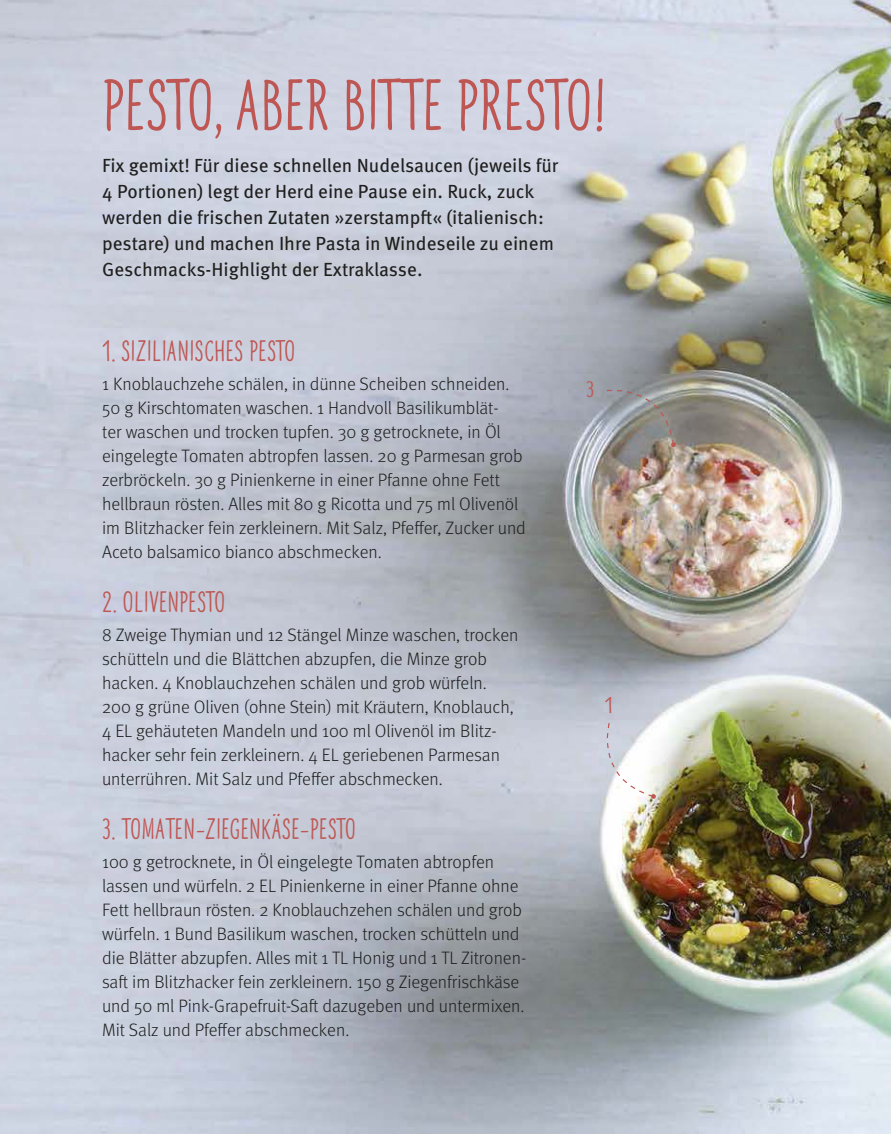
<style>
.page{position:relative;width:891px;height:1134px;background:#fff}
.page>*{position:absolute;margin:0;border:0;box-sizing:border-box;transform-origin:0 0}
.t1{font:700 64px "Frieda";letter-spacing:-.025em;color:#be5753}
.t2{font:700 26px "Frieda";letter-spacing:-.01em;color:#be5753}
.t3{font:700 20px "Frieda";color:#be5753;scale:1.2 1}
.t4{font:19px/26px "Meta OT";color:#1f1f1e}
.t5{font:300 18px/24px "Meta OT";color:#1f1f1e}
</style>
<div class="page">
<img style="left:0;top:0;width:890px;height:1134px">
<svg style="left:605px;top:383px;width:70px;height:64px;background:#949393"></svg>
<svg style="left:593px;top:722px;width:63px;height:77px"></svg>
<h1 class="t1" style="left:102px;top:68px;width:506px">PESTO, ABER BITTE PRESTO!</h1>
<p class="t4" style="left:102px;top:154px;width:457px">Fix gemixt! Für diese schnellen Nudelsaucen (jeweils für 4 Portionen) legt der Herd eine Pause ein. Ruck, zuck werden die frischen Zutaten »zerstampt« (italienisch: pestare) und machen Ihre Pasta in Windeseile zu einem Geschmacks-Highlight der Extraklasse.</p>
<h2 class="t2" style="left:102px;top:336px;width:195px">1. SIZILIANISCHES PESTO</h2>
<p class="t5" style="left:102px;top:372px;width:425px">1 Knoblauchzehe schälen, in dünne Scheiben schneiden.<br>50 g Kirschtomaten waschen. 1 Handvoll Basilikumblät-<br>ter waschen und trocken tupfen. 30 g getrocknete, in Öl eingelegte Tomaten abtropfen lassen. 20 g Parmesan grob zerbröckeln. 30 g Pinienkerne in einer Pfanne ohne Fett hellbraun rösten. Alles mit 80 g Ricotta und 75 ml Olivenöl im Blitzhacker fein zerkleinern. Mit Salz, Pfefer, Zucker und Aceto balsamico bianco abschmecken.</p>
<h2 class="t2" style="left:102px;top:587px;width:125px">2. OLIVENPESTO</h2>
<p class="t5" style="left:102px;top:623px;width:417px">8 Zweige Thymian und 12 Stängel Minze waschen, trocken schütteln und die Blättchen abzupfen, die Minze grob hacken. 4 Knoblauchzehen schälen und grob würfeln.<br>200 g grüne Oliven (ohne Stein) mit Kräutern, Knoblauch, 4 EL gehäuteten Mandeln und 100 ml Olivenöl im Blitz&shy;hacker sehr fein zerkleinern. 4 EL geriebenen Parmesan unterrühren. Mit Salz und Pfefer abschmecken.</p>
<h2 class="t2" style="left:102px;top:814px;width:255px">3. TOMATEN-ZIEGENKÄSE-PESTO</h2>
<p class="t5" style="left:102px;top:850px;width:425px">100 g getrocknete, in Öl eingelegte Tomaten abtropfen lassen und würfeln. 2 EL Pinienkerne in einer Pfanne ohne Fett hellbraun rösten. 2 Knoblauchzehen schälen und grob würfeln. 1 Bund Basilikum waschen, trocken schütteln und die Blätter abzupfen. Alles mit 1 TL Honig und 1 TL Zitronen&shy;sat im Blitzhacker fein zerkleinern. 150 g Ziegenfrischkäse und 50 ml Pink-Grapefruit-Sat dazugeben und untermixen.<br>Mit Salz und Pfefer abschmecken.</p>
<p class="t3" style="left:585px;top:377px;width:8px">3</p>
<p class="t3" style="left:604px;top:693px;width:9px">1</p>
</div>
